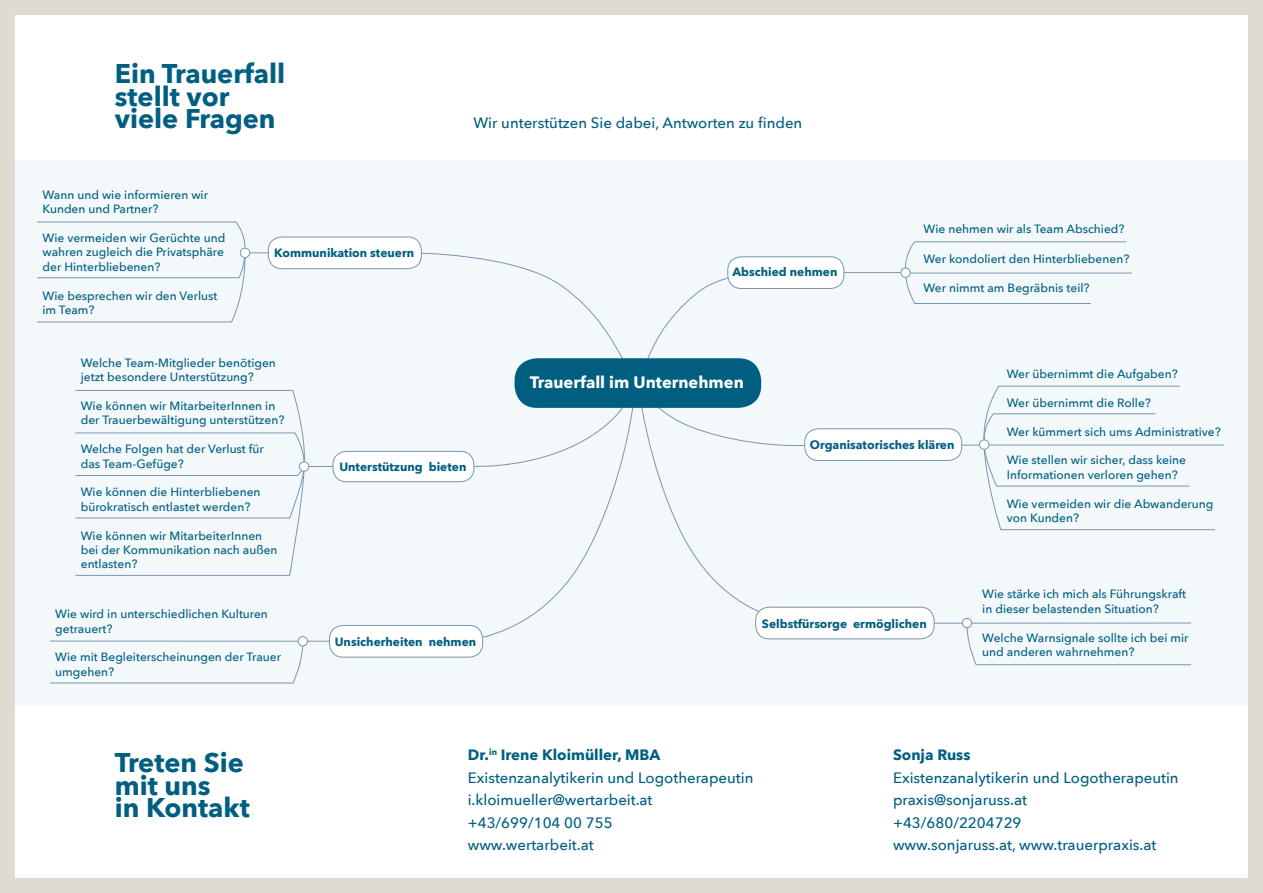
<style>
.page{position:relative;width:1263px;height:893px;background:#fff}
.page>*{position:absolute;margin:0;border:0;box-sizing:border-box;transform-origin:0 0}
.t1{font:700 27px/22.5px "Avenir Next";color:#005f81}
.t2{font:700 16.5px "Avenir Next";color:#fff}
.t3{font:500 15px/22.5px "Avenir Next";color:#005f81}
.t4{font:700 15px "Avenir Next";color:#005f81}
.t5{font:500 12px/14.4px "Avenir Next";color:#005f81}
.t6{font:700 12px "Avenir Next";color:#005f81}
.s1{font-weight:700}
</style>
<div class="page">
<div style="left:0;top:161px;width:1263px;height:545px;background:#f3f9fb"></div>
<svg style="left:304px;top:263px;width:601px;height:139px"></svg>
<div style="left:268px;top:237px;width:153px;height:32px;background:#fff;border-radius:14px"></div>
<div style="left:268px;top:237px;width:154px;height:32px;border:1px solid #7996af;border-radius:14px"></div>
<div style="left:728px;top:257px;width:116px;height:31px;background:#fff;border-radius:14px"></div>
<div style="left:728px;top:257px;width:116px;height:32px;border:1px solid #7996af;border-radius:14px"></div>
<svg style="left:641px;top:384px;width:550px;height:256px"></svg>
<div style="left:756px;top:607px;width:178px;height:32px;background:#fff;border-radius:14px"></div>
<div style="left:755px;top:607px;width:179px;height:32px;border:1px solid #7996af;border-radius:14px"></div>
<svg style="left:905px;top:241px;width:222px;height:63px"></svg>
<svg style="left:982px;top:386px;width:233px;height:144px"></svg>
<hr style="left:905px;top:273px;width:226px;height:1px;background:#7996af">
<hr style="left:984px;top:445px;width:240px;height:1px;background:#7996af">
<div style="left:901px;top:268px;width:9px;height:9px;background:#fff;border-radius:50%"></div>
<div style="left:901px;top:268px;width:9px;height:9px;border:1px solid #7996af;border-radius:50%"></div>
<div style="left:979px;top:440px;width:10px;height:9px;background:#fff;border-radius:50%"></div>
<div style="left:979px;top:440px;width:10px;height:9px;border:1px solid #7996af;border-radius:50%"></div>
<svg style="left:966px;top:623px;width:225px;height:42px"></svg>
<div style="left:962px;top:618px;width:10px;height:10px;background:#fff;border-radius:50%"></div>
<div style="left:962px;top:618px;width:10px;height:10px;border:1px solid #7996af;border-radius:50%"></div>
<svg style="left:37px;top:160px;width:209px;height:162px"></svg>
<div style="left:240px;top:248px;width:10px;height:10px;background:#fff;border-radius:50%"></div>
<div style="left:240px;top:248px;width:10px;height:10px;border:1px solid #7996af;border-radius:50%"></div>
<svg style="left:75px;top:390px;width:231px;height:12px"></svg>
<svg style="left:50px;top:661px;width:251px;height:22px"></svg>
<svg style="left:50px;top:402px;width:584px;height:259px"></svg>
<div style="left:514px;top:358px;width:247px;height:50px;background:#005f81;border-radius:22px"></div>
<div style="left:330px;top:625px;width:153px;height:32px;background:#fff;border-radius:14px"></div>
<div style="left:329px;top:625px;width:154px;height:32px;border:1px solid #7996af;border-radius:14px"></div>
<div style="left:298px;top:637px;width:9px;height:9px;background:#fff;border-radius:50%"></div>
<div style="left:298px;top:636px;width:10px;height:10px;border:1px solid #7996af;border-radius:50%"></div>
<div style="left:0;top:0;width:1263px;height:893px;border:15px solid #e0dbd1"></div>
<h1 class="t1" style="left:115px;top:62px;width:172px">Ein Trauerfall stellt vor viele Fragen</h1>
<p class="t5" style="left:43px;top:187px;width:167px">Wann und wie informieren wir<br>Kunden und Partner?</p>
<p class="t5" style="left:43px;top:230px;width:184px;text-align:justify">Wie vermeiden wir Gerüchte und wahren zugleich die Privatsphäre der Hinterbliebenen?</p>
<p class="t5" style="left:43px;top:288px;width:176px">Wie besprechen wir den Verlust im Team?</p>
<p class="t6" style="left:274px;top:243px;width:141px">Kommunikation steuern</p>
<p class="t3" style="left:473px;top:111px;width:330px">Wir unterstützen Sie dabei, Antworten zu finden</p>
<p class="t6" style="left:732px;top:262px;width:106px">Abschied nehmen</p>
<p class="t5" style="left:923px;top:222px;width:203px">Wie nehmen wir als Team Abschied?</p>
<p class="t5" style="left:923px;top:251px;width:207px">Wer kondoliert den Hinterbliebenen?</p>
<p class="t5" style="left:923px;top:281px;width:168px">Wer nimmt am Begräbnis teil?</p>
<p class="t5" style="left:81px;top:355px;width:197px">Welche Team-Mitglieder benötigen jetzt besondere Unterstützung?</p>
<p class="t5" style="left:81px;top:398px;width:205px">Wie können wir MitarbeiterInnen in der Trauerbewältigung unterstützen?</p>
<p class="t5" style="left:81px;top:441px;width:185px">Welche Folgen hat der Verlust für das Team-Gefüge?</p>
<p class="t5" style="left:81px;top:485px;width:181px">Wie können die Hinterbliebenen bürokratisch entlastet werden?</p>
<p class="t5" style="left:81px;top:528px;width:198px">Wie können wir MitarbeiterInnen bei der Kommunikation nach außen entlasten?</p>
<p class="t5" style="left:55px;top:606px;width:214px">Wie wird in unterschiedlichen Kulturen getrauert?</p>
<p class="t5" style="left:55px;top:650px;width:227px">Wie mit Begleiterscheinungen der Trauer umgehen?</p>
<p class="t6" style="left:339px;top:456px;width:128px">Unterstützung bieten</p>
<p class="t6" style="left:335px;top:631px;width:143px">Unsicherheiten nehmen</p>
<h2 class="t2" style="left:530px;top:368px;width:216px">Trauerfall im Unternehmen</h2>
<p class="t6" style="left:810px;top:434px;width:146px">Organisatorisches klären</p>
<p class="t6" style="left:762px;top:613px;width:166px">Selbstfürsorge ermöglichen</p>
<p class="t5" style="left:1007px;top:366px;width:173px">Wer übernimmt die Aufgaben?</p>
<p class="t5" style="left:1007px;top:395px;width:146px">Wer übernimmt die Rolle?</p>
<p class="t5" style="left:1007px;top:424px;width:216px">Wer kümmert sich ums Administrative?</p>
<p class="t5" style="left:1007px;top:453px;width:181px">Wie stellen wir sicher, dass keine<br>Informationen verloren gehen?</p>
<p class="t5" style="left:1007px;top:496px;width:208px">Wie vermeiden wir die Abwanderung von Kunden?</p>
<p class="t5" style="left:982px;top:587px;width:205px">Wie stärke ich mich als Führungskraft in dieser belastenden Situation?</p>
<p class="t5" style="left:982px;top:630px;width:208px">Welche Warnsignale sollte ich bei mir und anderen wahrnehmen?</p>
<p class="t3" style="left:468px;top:743px;width:287px"><span class="s1">Dr.</span><sup>in</sup> <span class="s1">Irene Kloimüller, MBA<br></span>Existenzanalytikerin und Logotherapeutin i.kloimueller@wertarbeit.at<br>+43/699/104 00 755<br>www.wertarbeit.at</p>
<h1 class="t1" style="left:115px;top:751px;width:136px">Treten Sie mit uns<br>in Kontakt</h1>
<p class="t4" style="left:893px;top:742px;width:79px">Sonja Russ</p>
<p class="t3" style="left:893px;top:766px;width:287px">Existenzanalytikerin und Logotherapeutin praxis@sonjaruss.at<br>+43/680/2204729<br>www.sonjaruss.at, www.trauerpraxis.at</p>
</div>
